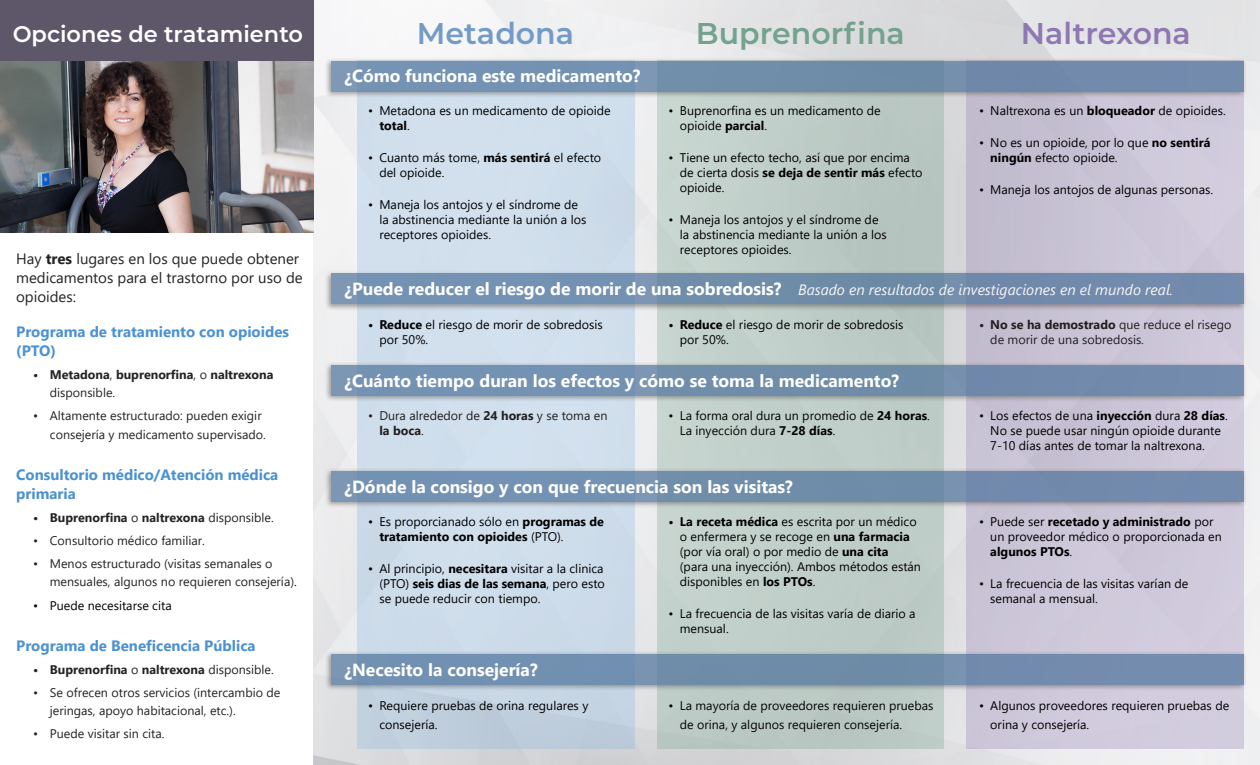
<style>
.page{position:relative;width:1260px;height:765px;background:#fff}
.page>*{position:absolute;margin:0;border:0;box-sizing:border-box;transform-origin:0 0}
.t1{font:600 30px "Montserrat";color:#73a28e}
.t2{font:600 30px "Montserrat";color:#8e78b3}
.t3{font:600 30px "Montserrat";color:#749bc8}
.t4{font:600 22.5px "Montserrat";color:#fff}
.t5{font:700 17.5px "Segoe UI";color:#fff}
.t6{font:700 15px/18.8px "Segoe UI";color:#4b91d1}
.t7{font:15px/18.8px "Segoe UI";color:#232323}
.t8{font:italic 15px "Segoe UI";color:#f5f5f5}
.t9{font:12.5px/15px "Segoe UI";color:#000}
.t10{font:12.5px/17.5px "Segoe UI";color:#232323}
.t11{font:12.5px/15px "Segoe UI";color:#040503}
.t12{font:700 12.5px/17.5px "Segoe UI";color:#232323}
.t13{font:12.5px/15px "Segoe UI";color:#231f20}
.t14{font:700 12.5px/15px "Segoe UI";color:#000}
.s1{font-weight:700}
.s2{font-weight:400}
.s3{color:#000}
</style>
<div class="page">
<img style="left:313px;top:0;width:947px;height:765px">
<div style="left:967px;top:61px;width:277px;height:688px;background:#cdc6d8"></div>
<div style="left:657px;top:61px;width:287px;height:688px;background:#bfcdc8"></div>
<svg style="left:357px;top:98px;width:277px;height:651px;background:#cddce9"></svg>
<div style="left:0;top:0;width:313px;height:61px;background:#5e576a"></div>
<div style="left:324px;top:57px;width:923px;height:41px;background:#4b4b4b;opacity:.75"></div>
<div style="left:331px;top:61px;width:913px;height:30px;background:#728eac"></div>
<div style="left:324px;top:270px;width:923px;height:41px;background:#4b4b4b;opacity:.75"></div>
<div style="left:331px;top:274px;width:913px;height:30px;background:#728dac"></div>
<div style="left:324px;top:362px;width:923px;height:41px;background:#4b4b4b;opacity:.75"></div>
<div style="left:331px;top:365px;width:913px;height:31px;background:#728dac"></div>
<div style="left:324px;top:468px;width:923px;height:41px;background:#4b4b4b;opacity:.75"></div>
<div style="left:331px;top:471px;width:913px;height:31px;background:#728dac"></div>
<div style="left:324px;top:651px;width:923px;height:41px;background:#4b4b4b;opacity:.75"></div>
<div style="left:331px;top:654px;width:913px;height:31px;background:#728cae"></div>
<img style="left:0;top:61px;width:313px;height:172px">
<p class="t4" style="left:13px;top:18px;width:292px">Opciones de tratamiento</p>
<p class="t3" style="left:417px;top:12px;width:159px">Metadona</p>
<p class="t1" style="left:696px;top:12px;width:210px">Buprenorfina</p>
<p class="t2" style="left:1021px;top:12px;width:171px">Naltrexona</p>
<p class="t7" style="left:16px;top:248px;width:288px">Hay <span class="s1">tres</span> lugares en los que puede obtener medicamentos para el trastorno por uso de opioides:</p>
<p class="t6" style="left:16px;top:322px;width:274px">Programa de tratamiento con opioides (PTO)</p>
<p class="t12" style="left:50px;top:365px;width:225px;text-indent:-17px">• Metadona<span class="s2">,</span> buprenorfina<span class="s2">, o</span> naltrexona <span class="s2">disponsible.</span></p>
<p class="t10" style="left:50px;top:405px;width:218px;line-height:18.8px;text-indent:-17px">• Altamente estructurado: pueden exigir consejería y medicamento supervisado.</p>
<p class="t6" style="left:16px;top:464px;width:264px">Consultorio médico/Atención médica primaria</p>
<p class="t12" style="left:33px;top:508px;width:242px">• Buprenorfina <span class="s2">o</span> naltrexona <span class="s2">disponsible.</span></p>
<p class="t10" style="left:33px;top:531px;width:173px">• Consultorio médico familiar.</p>
<p class="t10" style="left:50px;top:554px;width:248px;text-indent:-17px">• Menos estructurado (visitas semanales o mensuales, algunos no requieren consejería)<span class="s3">.</span></p>
<p class="t9" style="left:33px;top:597px;width:140px">• Puede necesitarse cita</p>
<p class="t6" style="left:16px;top:635px;width:241px">Programa de Beneficencia Pública</p>
<p class="t12" style="left:33px;top:660px;width:242px">• Buprenorfina <span class="s2">o</span> naltrexona <span class="s2">disponsible.</span></p>
<p class="t10" style="left:50px;top:683px;width:232px;text-indent:-17px">• Se ofrecen otros servicios (intercambio de jeringas, apoyo habitacional, etc.).</p>
<p class="t10" style="left:33px;top:724px;width:133px">• Puede visitar sin cita.</p>
<p class="t5" style="left:344px;top:60px;width:298px">¿Cómo funciona este medicamento?</p>
<p class="t9" style="left:379px;top:102px;width:233px;text-indent:-11px">• Metadona es un medicamento de opioide <span class="s1">total</span>.</p>
<p class="t9" style="left:379px;top:149px;width:223px;text-indent:-11px">• Cuanto más tome, <span class="s1">más sentirá</span> el efecto del opioide.</p>
<p class="t9" style="left:379px;top:196px;width:208px;text-indent:-11px">• Maneja los antojos y el síndrome de la abstinencia mediante la unión a los receptores opioides.</p>
<p class="t9" style="left:680px;top:102px;width:202px;text-indent:-11px">• Buprenorfina es un medicamento de opioide <span class="s1">parcial</span>.</p>
<p class="t9" style="left:680px;top:149px;width:244px;text-indent:-11px">• Tiene un efecto techo, así que por encima de cierta dosis <span class="s1">se deja de sentir más</span> efecto opioide.</p>
<p class="t9" style="left:680px;top:211px;width:208px;text-indent:-11px">• Maneja los antojos y el síndrome de la abstinencia mediante la unión a los receptores opioides.</p>
<p class="t9" style="left:979px;top:102px;width:248px">• Naltrexona es un <span class="s1">bloqueador</span> de opioides.</p>
<p class="t9" style="left:990px;top:134px;width:222px;text-indent:-11px">• No es un opioide, por lo que <span class="s1">no sentirá ningún</span> efecto opioide.</p>
<p class="t9" style="left:979px;top:181px;width:236px">• Maneja los antojos de algunas personas.</p>
<p class="t5" style="left:344px;top:273px;width:439px">¿Puede reducer el riesgo de morir de una sobredosis?</p>
<p class="t8" style="left:798px;top:276px;width:376px">Basado en resultados de investigaciones en el mundo real.</p>
<p class="t9" style="left:379px;top:316px;width:225px;text-indent:-11px"><span class="s1">• Reduce</span> el riesgo de morir de sobredosis por 50%.</p>
<p class="t9" style="left:680px;top:316px;width:225px;text-indent:-11px"><span class="s1">• Reduce</span> el riesgo de morir de sobredosis por 50%.</p>
<p class="t13" style="left:990px;top:316px;width:243px;text-indent:-11px"><span class="s1">• No se ha demostrado</span> que reduce el risego de morir de una sobredosis.</p>
<p class="t5" style="left:344px;top:364px;width:556px">¿Cuánto tiempo duran los efectos y cómo se toma la medicamento?</p>
<p class="t13" style="left:379px;top:407px;width:229px;text-indent:-11px">• Dura alrededor de <span class="s1">24 horas</span> y se toma en <span class="s1">la boca</span>.</p>
<p class="t11" style="left:680px;top:407px;width:252px;text-indent:-11px">• La forma oral dura un promedio de <span class="s1">24 horas</span>.<br>La inyección dura <span class="s1">7-28 días</span>.</p>
<p class="t9" style="left:990px;top:407px;width:239px;text-indent:-11px">• Los efectos de una <span class="s1">inyección</span> dura <span class="s1">28 días</span>.<br>No se puede usar ningún opioide durante<br>7-10 días antes de tomar la naltrexona.</p>
<p class="t5" style="left:344px;top:470px;width:450px">¿Dónde la consigo y con que frecuencia son las visitas?</p>
<p class="t14" style="left:379px;top:513px;width:226px;text-indent:-11px"><span class="s2">• Es proporcianado sólo en</span> programas de tratamiento con opioides <span class="s2">(PTO).</span></p>
<p class="t9" style="left:379px;top:560px;width:227px;text-align:justify;text-indent:-11px">• Al principio, <span class="s1">necesitara</span> visitar a la clinica (PTO) <span class="s1">seis dias de las semana</span>, pero esto se puede reducir con tiempo.</p>
<p class="t9" style="left:680px;top:513px;width:243px;text-indent:-11px"><span class="s1">• La receta médica</span> es escrita por un médico o enfermera y se recoge en <span class="s1">una farmacia </span>(por vía oral) o por medio de <span class="s1">una cita<br></span>(para una inyección). Ambos métodos están disponibles en <span class="s1">los PTOs</span>.</p>
<p class="t9" style="left:680px;top:605px;width:237px;text-indent:-11px">• La frecuencia de las visitas varía de diario a mensual.</p>
<p class="t9" style="left:990px;top:513px;width:233px;text-indent:-11px">• Puede ser <span class="s1">recetado y administrado</span> por un proveedor médico o proporcionada en <span class="s1">algunos PTOs</span>.</p>
<p class="t9" style="left:990px;top:575px;width:200px;text-indent:-11px">• La frecuencia de las visitas varían de semanal a mensual.</p>
<p class="t5" style="left:344px;top:653px;width:195px">¿Necesito la consejería?</p>
<p class="t9" style="left:379px;top:696px;width:210px;line-height:18.8px;text-indent:-11px">• Requiere pruebas de orina regulares y consejería.</p>
<p class="t11" style="left:680px;top:696px;width:255px;line-height:18.8px;text-indent:-11px">• La mayoría de proveedores requieren pruebas de orina, y algunos requieren consejería.</p>
<p class="t9" style="left:990px;top:696px;width:240px;line-height:18.8px;text-indent:-11px">• Algunos proveedores requieren pruebas de orina y consejería.</p>
</div>
